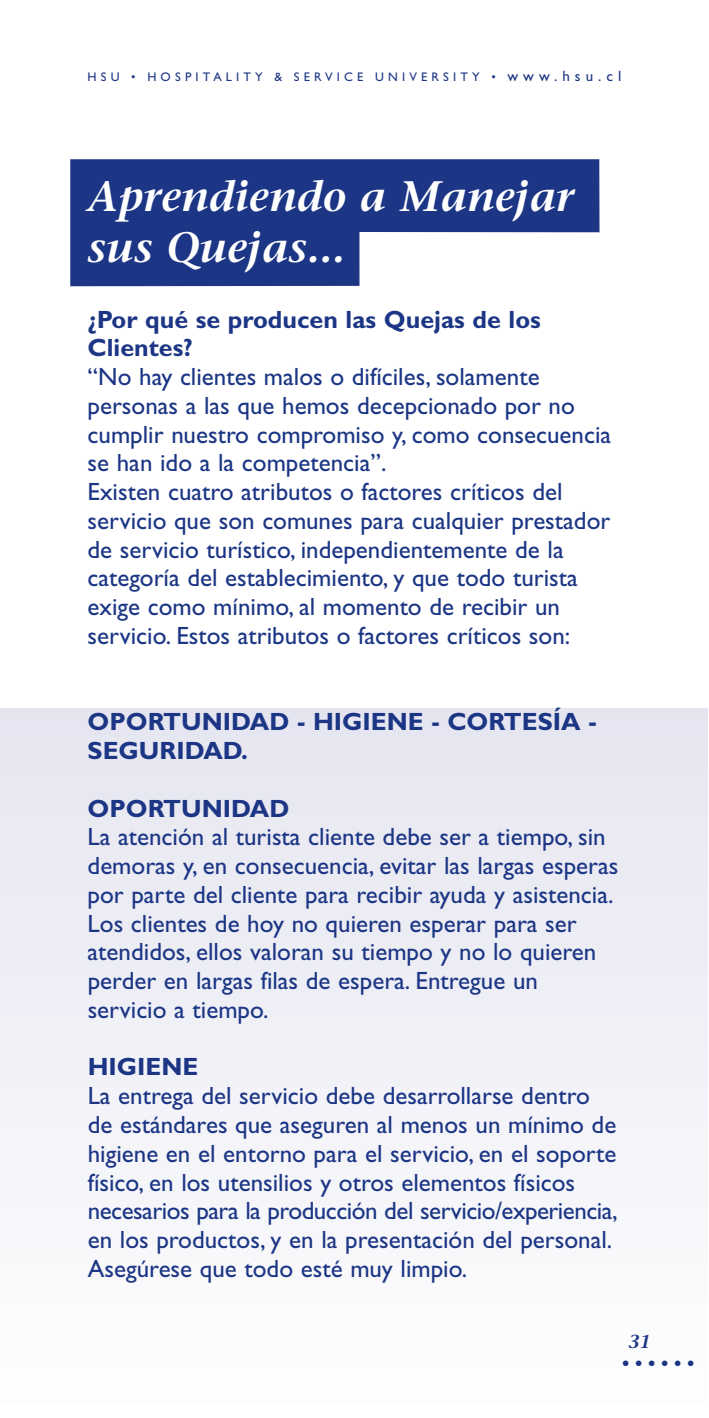
<style>
.page{position:relative;width:709px;height:1418px;background:#fff}
.page>*{position:absolute;margin:0;border:0;box-sizing:border-box;transform-origin:0 0}
.t1{font:italic 600 42.5px/51px "Stone Serif";color:#fff}
.t2{font:25px/28.8px "Gill Sans";color:#1c3685}
.t3{font:700 25px/28.8px "Gill Sans";color:#1c3685}
.t4{font:22.5px "Gill Sans";color:#1c3685}
.t5{font:italic 600 18.75px "Stone Serif";color:#1c3685}
.t6{font:12.5px "Gill Sans";letter-spacing:.335em;color:#1c3685}
.s1{font-size:15px}
</style>
<div class="page">
<div style="left:0;top:709px;width:708px;height:708px;background:#f1f2f8"></div>
<svg style="left:70px;top:159px;width:529px;height:127px;fill:#1c3685"></svg>
<p class="t6" style="left:88px;top:69px;width:535px">HSU • HOSPITALITY &amp; SERVICE UNIVERSITY • <span class="s1">www.hsu.cl</span></p>
<h1 class="t1" style="left:88px;top:171px;width:488px">Aprendiendo a Manejar sus Quejas...</h1>
<p class="t3" style="left:88px;top:305px;width:455px">¿Por qué se producen las Quejas de los<br>Clientes?</p>
<p class="t2" style="left:88px;top:362px;width:525px">“No hay clientes malos o difíciles, solamente personas a las que hemos decepcionado por no cumplir nuestro compromiso y, como consecuencia se han ido a la competencia”.<br>Existen cuatro atributos o factores críticos del servicio que son comunes para cualquier prestador de servicio turístico, independientemente de la categoría del establecimiento, y que todo turista exige como mínimo, al momento de recibir un servicio. Estos atributos o factores críticos son:</p>
<p class="t3" style="left:88px;top:707px;width:510px">OPORTUNIDAD - HIGIENE - CORTESÍA -<br>SEGURIDAD.</p>
<p class="t3" style="left:88px;top:793px;width:203px">OPORTUNIDAD</p>
<p class="t2" style="left:88px;top:822px;width:532px">La atención al turista cliente debe ser a tiempo, sin demoras y, en consecuencia, evitar las largas esperas por parte del cliente para recibir ayuda y asistencia.<br>Los clientes de hoy no quieren esperar para ser atendidos, ellos valoran su tiempo y no lo quieren perder en largas filas de espera. Entregue un servicio a tiempo.</p>
<p class="t3" style="left:88px;top:1052px;width:112px">HIGIENE</p>
<p class="t2" style="left:88px;top:1081px;width:531px">La entrega del servicio debe desarrollarse dentro de estándares que aseguren al menos un mínimo de higiene en el entorno para el servicio, en el soporte físico, en los utensilios y otros elementos físicos necesarios para la producción del servicio/experiencia, en los productos, y en la presentación del personal.<br>Asegúrese que todo esté muy limpio.</p>
<p class="t5" style="left:628px;top:1329px;width:24px">31</p>
<p class="t4" style="left:621px;top:1349px;width:75px">••••••</p>
</div>
